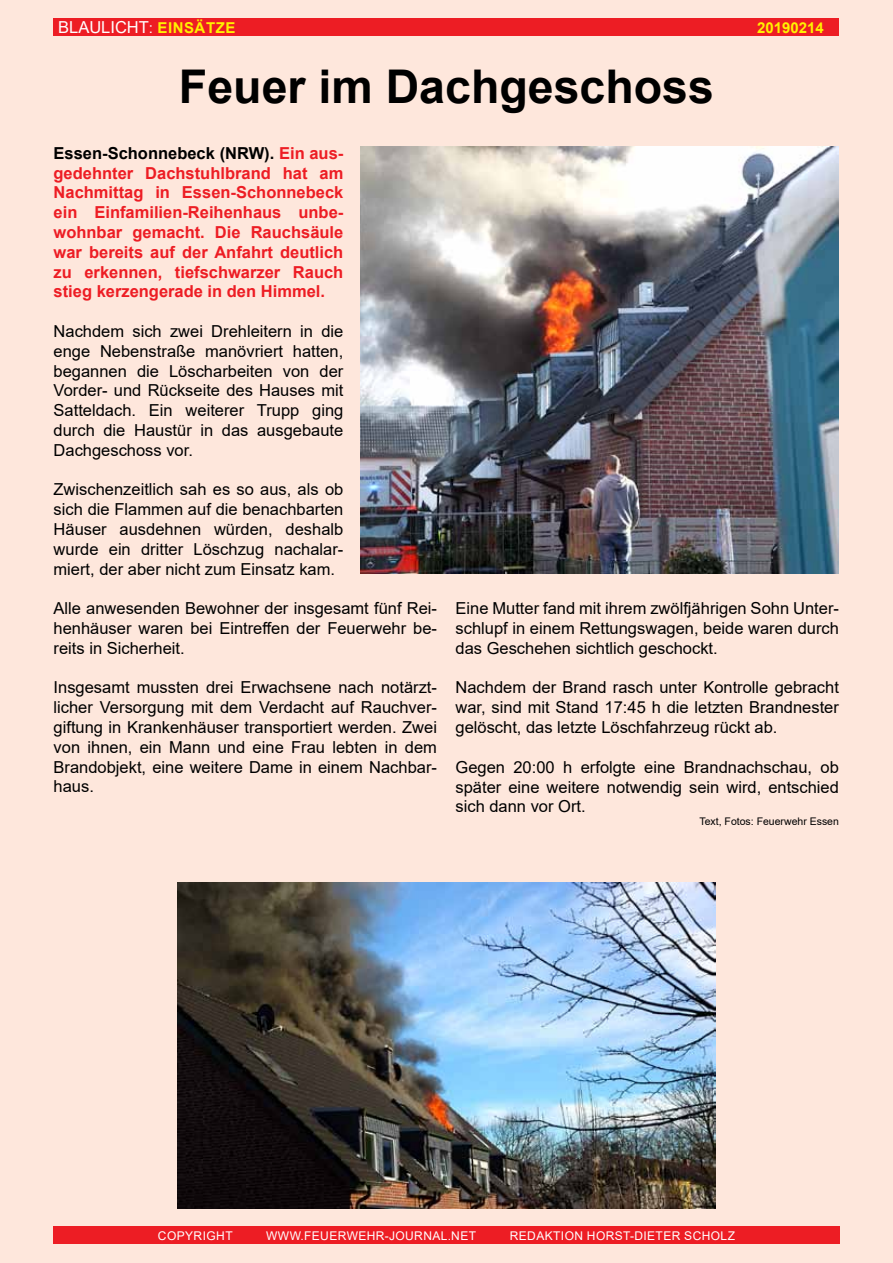
<style>
.page{position:relative;width:893px;height:1263px;background:#fee7dc}
.page>*{position:absolute;margin:0;border:0;box-sizing:border-box;transform-origin:0 0}
.t1{font:700 46.5px "Arial";color:#000}
.t2{font:16.5px/19.8px "Arial";color:#000;text-align:justify}
.t3{font:700 16.5px/19.8px "Arial";color:#ed1d24;text-align:justify}
.t4{font:16.5px "Arial";color:#fff}
.t5{font:700 15px "Arial";letter-spacing:.035em;color:#fff200}
.t6{font:700 15px "Arial";letter-spacing:.015em;color:#fff200}
.t7{font:12px "Arial";letter-spacing:.035em;color:#fff}
.t8{font:10.5px "Arial";color:#000}
.s1{font-weight:400;font-size:16.5px;color:#fff}
.s2{font-weight:400;color:#fff}
.s3{color:#000}
</style>
<div class="page">
<div style="left:53px;top:1226px;width:787px;height:18px;background:#ed1d24"></div>
<div style="left:54px;top:18px;width:785px;height:18px;background:#ed1d24"></div>
<img style="left:360px;top:147px;width:479px;height:426px">
<img style="left:177px;top:882px;width:539px;height:327px">
<p class="t4" style="left:58px;top:16px;width:21px">BLAULI</p>
<p class="t5" style="left:115px;top:17px;width:120px"><span class="s1">CHT</span><span class="s2">:</span> Einsätze</p>
<p class="t6" style="left:757px;top:17px;width:68px">20190214</p>
<h1 class="t1" style="left:179px;top:54px;width:536px">Feuer im Dachgeschoss</h1>
<p class="t3" style="left:54px;top:143px;width:291px"><span class="s3">Essen-Schonnebeck (NRW).</span> Ein aus&shy;gedehnter Dachstuhlbrand hat am Nachmittag in Essen-Schonnebeck ein Einfamilien-Reihenhaus unbe&shy;wohnbar gemacht. Die Rauchsäule war bereits auf der Anfahrt deutlich zu erkennen, tiefschwarzer Rauch stieg kerzengerade in den Himmel.</p>
<p class="t2" style="left:54px;top:321px;width:292px">Nachdem sich zwei Drehleitern in die enge Nebenstraße manövriert hatten, begannen die Löscharbeiten von der Vorder- und Rückseite des H auses mit Satteldach. Ein weiterer Trupp ging durch die Haustür in das ausgebaute Dachgeschoss vor.</p>
<p class="t2" style="left:54px;top:480px;width:291px">Zwischenzeitlich sah es so aus, als ob sich die Flammen auf die benachbarten Häuser ausdehnen würden, deshalb wurde ein dritter Löschzug nachalar&shy;miert, der aber nicht zum Einsatz kam.</p>
<p class="t2" style="left:54px;top:598px;width:385px">Alle anwesenden Bewohner der insgesamt fünf Rei&shy;henhäuser waren bei Eintreffen der Feuerwehr be&shy;reits in Sicherheit.</p>
<p class="t2" style="left:54px;top:678px;width:385px">I nsgesamt mussten drei Erwachsene nach notärzt&shy;licher Versorgung mit dem Verdacht auf Rauchver&shy;giftung in Krankenhäuser transportiert werden. Zwei von ihnen, ein Mann und eine Frau lebten in dem Brandobjekt, eine weitere Dame in einem Nachbar&shy;haus.</p>
<p class="t2" style="left:455px;top:598px;width:385px">Eine Mutter fand mit ihrem zwölfjährigen Sohn U nter&shy;schlupf in einem Rettungswagen, beide waren durch das Geschehen sichtlich geschockt.</p>
<p class="t2" style="left:455px;top:678px;width:385px">Nachdem der Brand rasch unter Kontrolle gebracht war, sind mit Stand 17:45 h die letzten Brandnester gelöscht, das letzte Löschfahrzeug rückt ab.</p>
<p class="t2" style="left:455px;top:757px;width:385px">Gegen 20:00 h erfolgte eine Brandnachschau, ob später eine weitere notwendig sein wird, entschied sich dann vor Ort.</p>
<p class="t8" style="left:699px;top:814px;width:141px">Text, Fotos: Feuerwehr Essen</p>
<p class="t7" style="left:158px;top:1227px;width:76px">Copyright</p>
<p class="t7" style="left:266px;top:1227px;width:211px">www.feuerwehr-journal.net</p>
<p class="t7" style="left:510px;top:1227px;width:227px">Redaktion Horst-Dieter Scholz</p>
</div>
